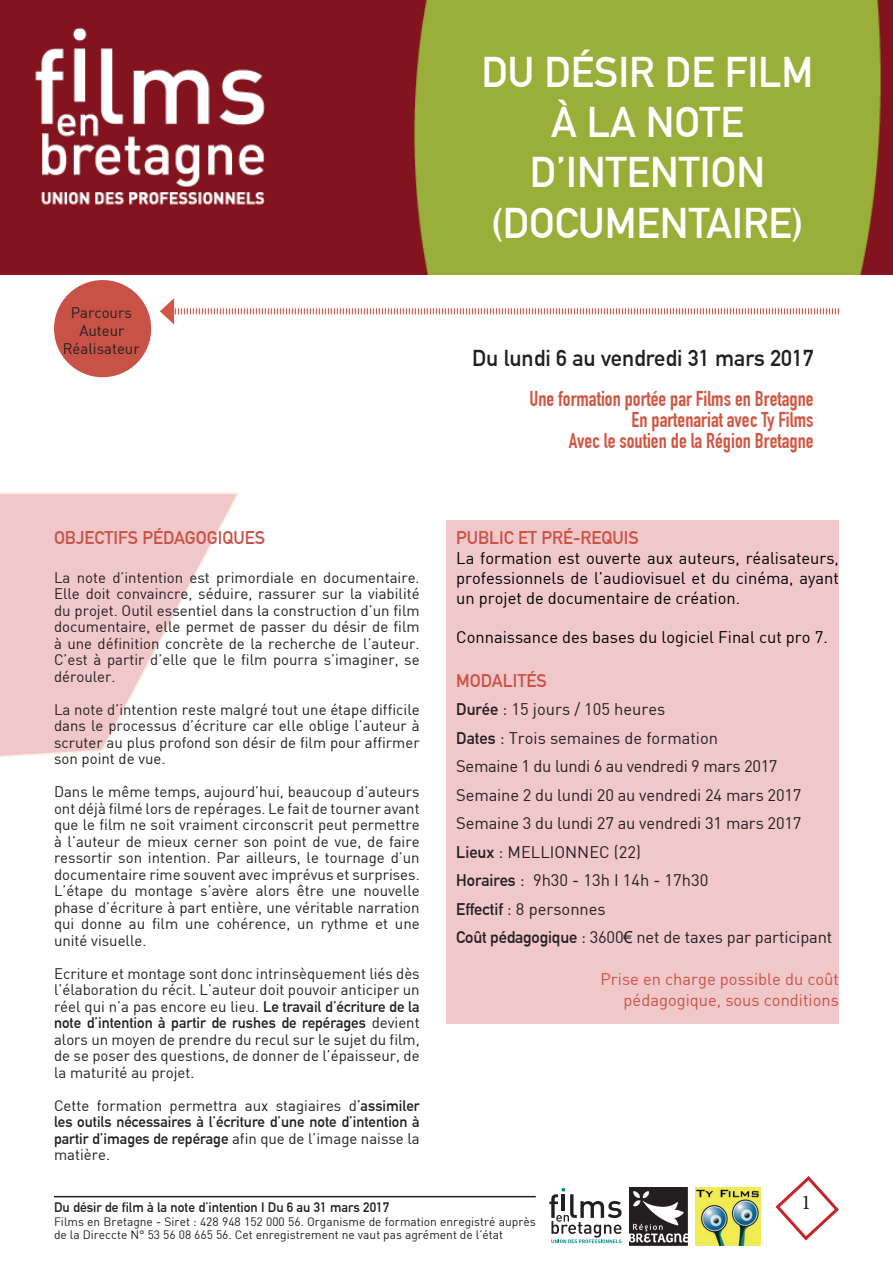
<style>
.page{position:relative;width:893px;height:1263px;background:#fff}
.page>*{position:absolute;margin:0;border:0;box-sizing:border-box;transform-origin:0 0}
.t1{font:700 42px/50.4px "DIN Alternate";color:#fff;text-align:center}
.t2{font:700 22.5px "DIN Alternate";color:#231f20}
.t3{font:700 21px/21px "DIN Condensed";color:#d15743;text-align:right}
.t4{font:21px "Minion Pro";color:#231f20}
.t5{font:700 18px "DIN Alternate";color:#c95247}
.t6{font:16.5px/28.5px "DIN";letter-spacing:-.01em;color:#231f20}
.t7{font:16.5px/19.8px "DIN";color:#000;text-align:justify}
.t8{font:16.5px/21.6px "DIN";color:#c95247;text-align:right}
.t9{font:15px/16.5px "DIN";color:#231f20;text-align:justify}
.t10{font:700 15px/16.5px "DIN Alternate";color:#231f20}
.t11{font:700 13.5px "DIN Alternate";color:#231f20}
.t12{font:12px/13.5px "DIN";color:#231f20}
.s1{font-family:"DIN Alternate";font-weight:700}
.s2{font-family:"DIN";font-weight:400}
.s3{font-family:"Arial"}
</style>
<div class="page">
<svg style="left:775px;top:1176px;width:64px;height:65px"></svg>
<hr style="left:54px;top:1196px;width:482px;height:1px;background:#231f20">
<svg style="left:549px;top:1188px;width:73px;height:55px"></svg>
<img style="left:629px;top:1188px;width:58px;height:57px">
<img style="left:695px;top:1188px;width:65px;height:57px">
<svg style="left:0;top:492px;width:239px;height:265px;fill:#f1c8ca"></svg>
<div style="left:446px;top:520px;width:393px;height:503px;background:#f1c8ca"></div>
<svg style="left:160px;top:298px;width:679px;height:27px"></svg>
<div style="left:54px;top:280px;width:97px;height:97px;background:#c95247;border-radius:50%"></div>
<img style="left:0;top:0;width:893px;height:274px">
<p class="t9" style="left:63px;top:303px;width:78px;line-height:18px;text-align:center">Parcours<br>Auteur<br>Réalisateur</p>
<p class="t5" style="left:54px;top:524px;width:213px">OBJECTIFS PÉDAGOGIQUES</p>
<p class="t9" style="left:54px;top:569px;width:367px">La note d’intention est primordiale en documentaire.<br>Elle doit convaincre, séduire, rassurer sur la viabilité du projet. Outil essentiel dans la construction d’un film documentaire, elle permet de passer du désir de film à une définition concrète de la recherche de l’auteur.<br>C’est à partir d’elle que le film pourra s’imaginer, se dérouler.</p>
<p class="t9" style="left:54px;top:701px;width:367px">La note d’intention reste malgré tout une étape difficile dans le processus d’écriture car elle oblige l’auteur à scruter au plus profond son désir de film pour affirmer son point de vue.</p>
<p class="t9" style="left:54px;top:783px;width:367px">Dans le même temps, aujourd’hui, beaucoup d’auteurs ont déjà filmé lors de repérages. Le fait de tourner avant que le film ne soit vraiment circonscrit peut permettre à l’auteur de mieux cerner son point de vue, de faire ressortir son intention. Par ailleurs, le tournage d’un documentaire rime souvent avec imprévus et surprises.<br>L’étape du montage s’avère alors être une nouvelle phase d’écriture à part entière, une véritable narration qui donne au film une cohérence, un rythme et une unité visuelle.</p>
<p class="t9" style="left:54px;top:965px;width:367px">Ecriture et montage sont donc intrinsèquement liés dès l’élaboration du récit. L’auteur doit pouvoir anticiper un réel qui n’a pas encore eu lieu. <span class="s1">Le travail d’écriture de la</span></p>
<p class="t10" style="left:54px;top:1013px;width:367px">note d’intention à partir de rushes de repérages <span class="s2">devient</span></p>
<p class="t9" style="left:54px;top:1031px;width:367px">alors un moyen de prendre du recul sur le sujet du film, de se poser des questions, de donner de l’épaisseur, de la maturité au projet.</p>
<p class="t9" style="left:54px;top:1097px;width:367px">Cette formation permettra aux stagiaires d<span class="s1">’assimiler</span></p>
<p class="t10" style="left:54px;top:1112px;width:367px">les outils nécessaires à l’écriture d’une note d’intention à partir d’images de repérage <span class="s2">afin que de l’image naisse la</span></p>
<p class="t9" style="left:54px;top:1146px;width:58px">matière.</p>
<h1 class="t1" style="left:481px;top:44px;width:333px">DU DÉSIR DE FILM<br>À LA NOTE<br>D’INTENTION (DOCUMENTAIRE)</h1>
<h2 class="t2" style="left:472px;top:341px;width:343px">Du lundi 6 au vendredi 31 mars 2017</h2>
<h3 class="t3" style="left:529px;top:388px;width:286px">Une formation portée par Films en Bretagne<br>En partenariat avec Ty Films<br>Avec le soutien de la Région Bretagne</h3>
<p class="t5" style="left:456px;top:524px;width:184px">PUBLIC ET PRÉ-REQUIS</p>
<p class="t7" style="left:456px;top:548px;width:384px">La formation est ouverte aux auteurs, réalisateurs, professionnels de l’audiovisuel et du cinéma, ayant un projet de documentaire de création.</p>
<p class="t7" style="left:456px;top:627px;width:373px">Connaissance des bases du logiciel Final cut pro 7.</p>
<p class="t5" style="left:456px;top:667px;width:92px">MODALITÉS</p>
<p class="t6" style="left:456px;top:695px;width:377px"><span class="s1">Durée</span> : 15 jours / 105 heures<br><span class="s1">Dates</span> : Trois semaines de formation<br>Semaine 1 du lundi 6 au vendredi 9 mars 2017<br>Semaine 2 du lundi 20 au vendredi 24 mars 2017<br>Semaine 3 du lundi 27 au vendredi 31 mars 2017<br><span class="s1">Lieux</span> : MELLIONNEC (22)<br><span class="s1">Horaires</span> : 9h30 - 13h I 14h - 17h30<br><span class="s1">Effectif</span> : 8 personnes<br><span class="s1">Coût pédagogique</span> : 3600<span class="s3">€</span> net de taxes par participant</p>
<p class="t8" style="left:600px;top:967px;width:240px">Prise en charge possible du coût pédagogique, sous conditions</p>
<p class="t11" style="left:54px;top:1197px;width:337px">Du désir de film à la note d’intention I Du 6 au 31 mars 2017</p>
<h3 class="t4" style="left:801px;top:1188px;width:12px">1</h3>
<p class="t12" style="left:54px;top:1214px;width:483px">Films en Bretagne - Siret : 428 948 152 000 56. Organisme de formation enregistré auprès de la Direccte N° 53 56 08 665 56. Cet enregistrement ne vaut pas agrément de l’état</p>
</div>
